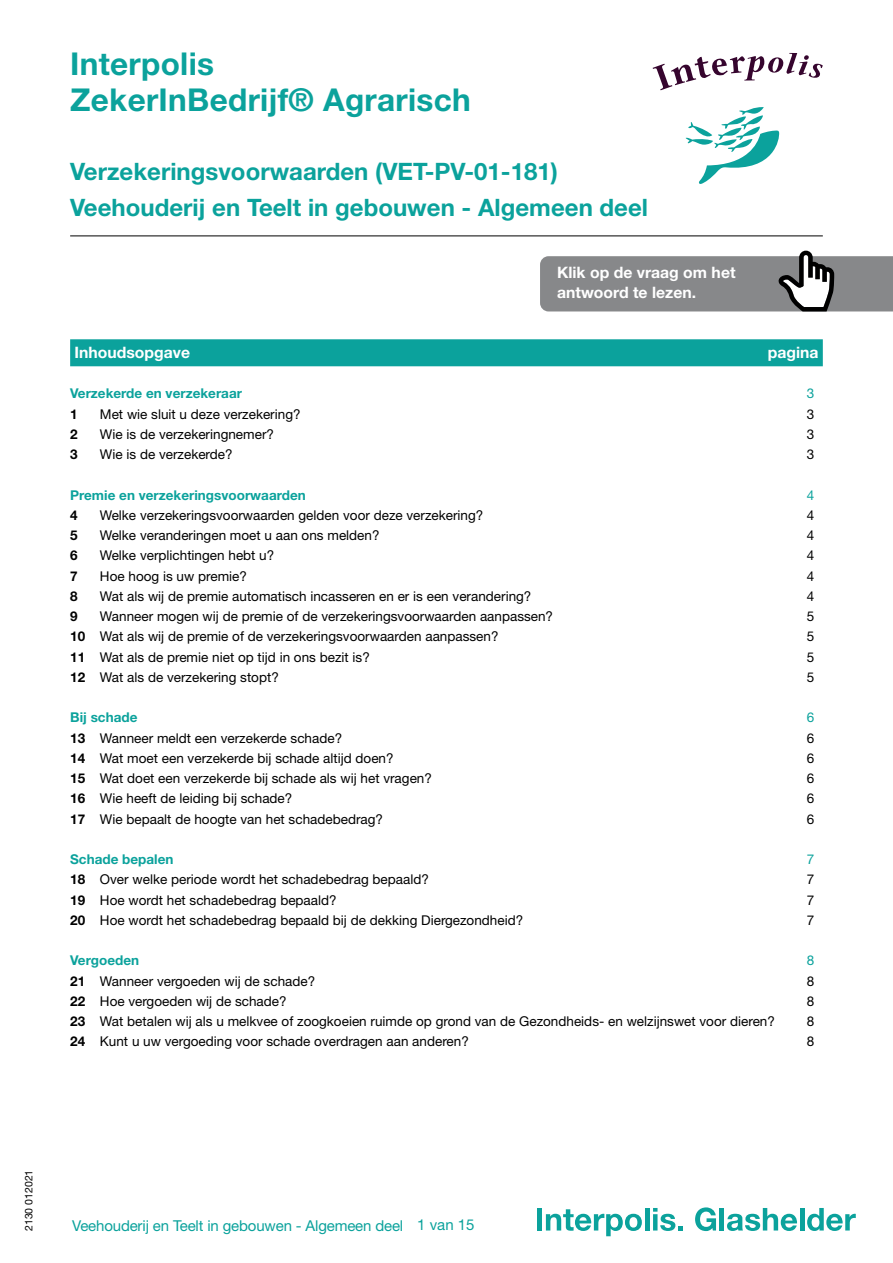
<style>
.page{position:relative;width:893px;height:1263px;background:#fff}
.page>*{position:absolute;margin:0;border:0;box-sizing:border-box;transform-origin:0 0}
.t1{font:700 31.5px/36px "Helvetica Neue LT Std";letter-spacing:.01em;color:#0ba29c}
.t2{font:700 24px/36px "Helvetica Neue LT Std";color:#0ba29c}
.t3{font:700 15.75px/20.2px "Helvetica Neue LT Std";color:#fff}
.t4{font:15px "Helvetica Neue LT Std";letter-spacing:-.01em;color:#0ba29c}
.t5{font:13.5px "Helvetica Neue LT Std";color:#000}
.t6{font:700 13.5px "Helvetica Neue LT Std";color:#0ba29c}
.t7{font:700 13.5px "Helvetica Neue LT Std";color:#000}
.t8{font:13.5px "Helvetica Neue LT Std";color:#0ba29c}
.t9{font:10.5px "Helvetica Neue LT Std";color:#000}
.s1{font-weight:700}
</style>
<div class="page">
<div style="left:537px;top:1208px;width:5px;height:22px;background:#0ba29c"></div>
<svg style="left:546px;top:1209px;width:96px;height:27px"></svg>
<hr style="left:645px;top:1208px;width:4px;height:22px;background:#0ba29c">
<svg style="left:653px;top:1208px;width:30px;height:23px"></svg>
<svg style="left:695px;top:1207px;width:21px;height:24px"></svg>
<hr style="left:720px;top:1208px;width:4px;height:22px;background:#0ba29c">
<svg style="left:727px;top:1208px;width:70px;height:23px"></svg>
<hr style="left:800px;top:1208px;width:4px;height:22px;background:#0ba29c">
<svg style="left:807px;top:1208px;width:49px;height:23px"></svg>
<hr style="left:70px;top:236px;width:753px;height:1px;background:#000">
<svg style="left:540px;top:251px;width:353px;height:60px;background:#909193"></svg>
<div style="left:70px;top:339px;width:753px;height:27px;background:#0ba29c"></div>
<svg style="left:653px;top:53px;width:170px;height:37px"></svg>
<svg style="left:685px;top:107px;width:95px;height:77px"></svg>
<h1 class="t1" style="left:70px;top:46px;width:402px">Interpolis<br>ZekerInBedrijf® Agrarisch</h1>
<h2 class="t2" style="left:70px;top:153px;width:579px">Verzekeringsvoorwaarden (VET-PV-01-181)<br>Veehouderij en Teelt in gebouwen - Algemeen deel</h2>
<p class="t3" style="left:557px;top:262px;width:180px">Klik op de vraag om het antwoord te lezen.</p>
<p class="t3" style="left:74px;top:342px;width:117px">Inhoudsopgave</p>
<p class="t3" style="left:768px;top:342px;width:52px">pagina</p>
<p class="t6" style="left:70px;top:385px;width:173px">Verzekerde en verzekeraar</p>
<p class="t8" style="left:807px;top:385px;width:9px">3</p>
<p class="t7" style="left:70px;top:405px;width:9px">1</p>
<p class="t5" style="left:100px;top:406px;width:202px">Met wie sluit u deze verzekering?</p>
<p class="t5" style="left:807px;top:406px;width:9px">3</p>
<p class="t7" style="left:70px;top:426px;width:9px">2</p>
<p class="t5" style="left:100px;top:426px;width:176px">Wie is de verzekeringnemer?</p>
<p class="t5" style="left:807px;top:426px;width:9px">3</p>
<p class="t7" style="left:70px;top:446px;width:9px">3</p>
<p class="t5" style="left:100px;top:446px;width:134px">Wie is de verzekerde?</p>
<p class="t5" style="left:807px;top:446px;width:9px">3</p>
<p class="t6" style="left:70px;top:486px;width:237px">Premie en verzekeringsvoorwaarden</p>
<p class="t8" style="left:807px;top:487px;width:9px">4</p>
<p class="t7" style="left:70px;top:507px;width:9px">4</p>
<p class="t5" style="left:100px;top:507px;width:385px">Welke verzekeringsvoorwaarden gelden voor deze verzekering?</p>
<p class="t5" style="left:807px;top:507px;width:9px">4</p>
<p class="t7" style="left:70px;top:527px;width:9px">5</p>
<p class="t5" style="left:100px;top:527px;width:281px">Welke veranderingen moet u aan ons melden?</p>
<p class="t5" style="left:807px;top:527px;width:9px">4</p>
<p class="t7" style="left:70px;top:547px;width:9px">6</p>
<p class="t5" style="left:100px;top:547px;width:176px">Welke verplichtingen hebt u?</p>
<p class="t5" style="left:807px;top:547px;width:9px">4</p>
<p class="t7" style="left:70px;top:567px;width:9px">7</p>
<p class="t5" style="left:100px;top:568px;width:149px">Hoe hoog is uw premie?</p>
<p class="t5" style="left:807px;top:568px;width:9px">4</p>
<p class="t7" style="left:70px;top:588px;width:9px">8</p>
<p class="t5" style="left:100px;top:588px;width:433px">Wat als wij de premie automatisch incasseren en er is een verandering?</p>
<p class="t5" style="left:807px;top:588px;width:9px">4</p>
<p class="t7" style="left:70px;top:608px;width:9px">9</p>
<p class="t5" style="left:100px;top:608px;width:455px">Wanneer mogen wij de premie of de verzekeringsvoorwaarden aanpassen?</p>
<p class="t5" style="left:807px;top:608px;width:9px">5</p>
<p class="t5" style="left:70px;top:628px;width:430px"><span class="s1">10</span> Wat als wij de premie of de verzekeringsvoorwaarden aanpassen?</p>
<p class="t5" style="left:807px;top:628px;width:9px">5</p>
<p class="t5" style="left:70px;top:649px;width:301px"><span class="s1">11</span> Wat als de premie niet op tijd in ons bezit is?</p>
<p class="t5" style="left:807px;top:649px;width:9px">5</p>
<p class="t5" style="left:70px;top:669px;width:210px"><span class="s1">12</span> Wat als de verzekering stopt?</p>
<p class="t5" style="left:807px;top:669px;width:9px">5</p>
<p class="t6" style="left:70px;top:709px;width:69px">Bij schade</p>
<p class="t8" style="left:807px;top:709px;width:9px">6</p>
<p class="t5" style="left:70px;top:730px;width:274px"><span class="s1">13</span> Wanneer meldt een verzekerde schade?</p>
<p class="t5" style="left:807px;top:730px;width:9px">6</p>
<p class="t5" style="left:70px;top:750px;width:325px"><span class="s1">14</span> Wat moet een verzekerde bij schade altijd doen?</p>
<p class="t5" style="left:807px;top:750px;width:9px">6</p>
<p class="t5" style="left:70px;top:770px;width:363px"><span class="s1">15</span> Wat doet een verzekerde bij schade als wij het vragen?</p>
<p class="t5" style="left:807px;top:770px;width:9px">6</p>
<p class="t5" style="left:70px;top:790px;width:224px"><span class="s1">16</span> Wie heeft de leiding bij schade?</p>
<p class="t5" style="left:807px;top:790px;width:9px">6</p>
<p class="t5" style="left:70px;top:811px;width:314px"><span class="s1">17</span> Wie bepaalt de hoogte van het schadebedrag?</p>
<p class="t5" style="left:807px;top:811px;width:9px">6</p>
<p class="t6" style="left:70px;top:851px;width:105px">Schade bepalen</p>
<p class="t8" style="left:807px;top:851px;width:9px">7</p>
<p class="t5" style="left:70px;top:871px;width:360px"><span class="s1">18</span> Over welke periode wordt het schadebedrag bepaald?</p>
<p class="t5" style="left:807px;top:871px;width:9px">7</p>
<p class="t5" style="left:70px;top:892px;width:268px"><span class="s1">19</span> Hoe wordt het schadebedrag bepaald?</p>
<p class="t5" style="left:807px;top:892px;width:9px">7</p>
<p class="t5" style="left:70px;top:912px;width:455px"><span class="s1">20</span> Hoe wordt het schadebedrag bepaald bij de dekking Diergezondheid?</p>
<p class="t5" style="left:807px;top:912px;width:9px">7</p>
<p class="t6" style="left:70px;top:952px;width:71px">Vergoeden</p>
<p class="t8" style="left:807px;top:952px;width:9px">8</p>
<p class="t5" style="left:70px;top:973px;width:247px"><span class="s1">21</span> Wanneer vergoeden wij de schade?</p>
<p class="t5" style="left:807px;top:973px;width:9px">8</p>
<p class="t5" style="left:70px;top:993px;width:218px"><span class="s1">22</span> Hoe vergoeden wij de schade?</p>
<p class="t5" style="left:807px;top:993px;width:9px">8</p>
<p class="t5" style="left:70px;top:1013px;width:706px"><span class="s1">23</span> Wat betalen wij als u melkvee of zoogkoeien ruimde op grond van de Gezondheids- en welzijnswet voor dieren?</p>
<p class="t5" style="left:807px;top:1013px;width:9px">8</p>
<p class="t5" style="left:70px;top:1033px;width:400px"><span class="s1">24</span> Kunt u uw vergoeding voor schade overdragen aan anderen?</p>
<p class="t5" style="left:807px;top:1033px;width:9px">8</p>
<p class="t9" style="left:22px;top:1231px;width:63px;rotate:-90deg">2130 012021</p>
<p class="t4" style="left:72px;top:1216px;width:404px">Veehouderij en Teelt in gebouwen - Algemeen deel 1 van 15</p>
</div>
